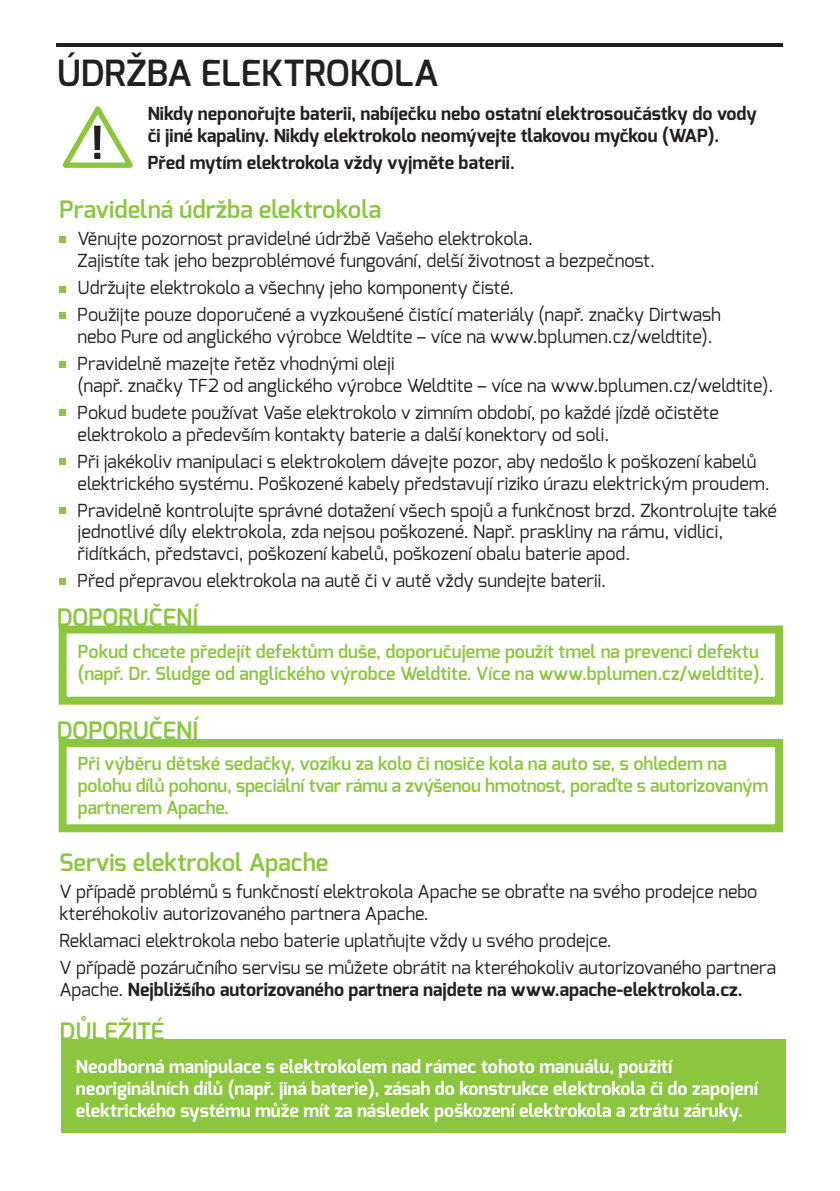
<style>
.page{position:relative;width:840px;height:1191px;background:#fff}
.page>*{position:absolute;margin:0;border:0;box-sizing:border-box;transform-origin:0 0}
.t1{font:600 36px "Exo";color:#231f20}
.t2{font:600 24px "Exo";color:#8bc63e}
.t3{font:18px/27.2px "Exo";color:#231f20}
.t4{font:600 18px/21.6px "Exo";color:#8bc63e}
.t5{font:700 18px/21.6px "Exo";color:#231f20}
.t6{font:700 18px/21.6px "Exo";color:#fff}
.s1{font-weight:400}
</style>
<div class="page">
<hr style="left:57px;top:43px;width:725px;height:3px;background:#231f20">
<div style="left:61px;top:1039px;width:724px;height:93px;background:#8bc63e"></div>
<div style="left:59px;top:236px;width:7px;height:6px;background:#8bc63e"></div>
<div style="left:59px;top:286px;width:7px;height:6px;background:#8bc63e"></div>
<div style="left:59px;top:312px;width:7px;height:7px;background:#8bc63e"></div>
<div style="left:59px;top:361px;width:7px;height:6px;background:#8bc63e"></div>
<div style="left:59px;top:409px;width:7px;height:7px;background:#8bc63e"></div>
<div style="left:59px;top:458px;width:7px;height:7px;background:#8bc63e"></div>
<div style="left:59px;top:625px;width:723px;height:79px;border:8px solid #8bc63e"></div>
<svg style="left:62px;top:106px;width:71px;height:62px"></svg>
<div style="left:59px;top:739px;width:723px;height:93px;border:8px solid #8bc63e"></div>
<div style="left:59px;top:507px;width:7px;height:7px;background:#8bc63e"></div>
<div style="left:59px;top:578px;width:7px;height:6px;background:#8bc63e"></div>
<h1 class="t1" style="left:57px;top:49px;width:383px">ÚDRŽBA ELEKTROKOLA</h1>
<p class="t5" style="left:148px;top:103px;width:610px">Nikdy neponořujte baterii, nabíječku nebo ostatní elektrosoučástky do vody či jiné kapaliny. Nikdy elektrokolo neomývejte tlakovou myčkou (WAP).</p>
<p class="t5" style="left:148px;top:152px;width:368px">Před mytím elektrokola vždy vyjměte baterii.</p>
<h2 class="t2" style="left:59px;top:194px;width:323px">Pravidelná údržba elektrokola</h2>
<p class="t3" style="left:77px;top:228px;width:578px;line-height:21.6px">Věnujte pozornost pravidelné údržbě Vašeho elektrokola.<br>Zajistíte tak jeho bezproblémové fungování, delší životnost a bezpečnost.</p>
<p class="t3" style="left:77px;top:274px;width:644px">Udržujte elektrokolo a všechny jeho komponenty čisté.<br>Použijte pouze doporučené a vyzkoušené čistící materiály (např. značky Dirtwash</p>
<p class="t3" style="left:77px;top:323px;width:636px">nebo Pure od anglického výrobce Weldtite – více na www.bplumen.cz/weldtite).<br>Pravidelně mazejte řetěz vhodnými oleji</p>
<p class="t3" style="left:77px;top:371px;width:697px">(např. značky TF2 od anglického výrobce Weldtite – více na www.bplumen.cz/weldtite).<br>Pokud budete používat Vaše elektrokolo v zimním období, po každé jízdě očistěte</p>
<p class="t3" style="left:77px;top:420px;width:680px">elektrokolo a především kontakty baterie a další konektory od soli.<br>Při jakékoliv manipulaci s elektrokolem dávejte pozor, aby nedošlo k poškození kabelů</p>
<p class="t3" style="left:77px;top:469px;width:700px">elektrického systému. Poškozené kabely představují riziko úrazu elektrickým proudem.<br>Pravidelně kontrolujte správné dotažení všech spojů a funkčnost brzd. Zkontrolujte také</p>
<p class="t3" style="left:77px;top:521px;width:646px;line-height:21.6px">jednotlivé díly elektrokola, zda nejsou poškozené. Např. praskliny na rámu, vidlici, řidítkách, představci, poškození kabelů, poškození obalu baterie apod.</p>
<p class="t3" style="left:77px;top:567px;width:530px">Před přepravou elektrokola na autě či v autě vždy sundejte baterii.</p>
<h2 class="t2" style="left:57px;top:601px;width:31px">Doporučení</h2>
<p class="t4" style="left:78px;top:641px;width:687px">Pokud chcete předejít defektům duše, doporučujeme použít tmel na prevenci defektu (např. Dr. Sludge od anglického výrobce Weldtite. Více na www.bplumen.cz/weldtite).</p>
<h2 class="t2" style="left:57px;top:715px;width:31px">Doporučení</h2>
<p class="t4" style="left:78px;top:753px;width:691px">Při výběru dětské sedačky, vozíku za kolo či nosiče kola na auto se, s ohledem na polohu dílů pohonu, speciální tvar rámu a zvýšenou hmotnost, poraďte s autorizovaným partnerem Apache.</p>
<h2 class="t2" style="left:59px;top:846px;width:270px">Servis elektrokol Apache</h2>
<p class="t3" style="left:59px;top:880px;width:699px;line-height:21.6px">V případě problémů s funkčností elektrokola Apache se obraťte na svého prodejce nebo kteréhokoliv autorizovaného partnera Apache.</p>
<p class="t3" style="left:59px;top:926px;width:717px">Reklamaci elektrokola nebo baterie uplatňujte vždy u svého prodejce.<br>V případě pozáručního servisu se můžete obrátit na kteréhokoliv autorizovaného partnera</p>
<p class="t5" style="left:59px;top:978px;width:684px"><span class="s1">Apache.</span> Nejbližšího autorizovaného partnera najdete na www.apache-elektrokola.cz.</p>
<h2 class="t2" style="left:60px;top:1016px;width:45px">důležit</h2>
<h2 class="t2" style="left:151px;top:1016px;width:15px">é</h2>
<p class="t6" style="left:76px;top:1056px;width:683px">Neodborná manipulace s elektrokolem nad rámec tohoto manuálu, použití neoriginálních dílů (např. jiná baterie), zásah do konstrukce elektrokola či do zapojení elektrického systému může mít za následek poškození elektrokola a ztrátu záruky.</p>
</div>
